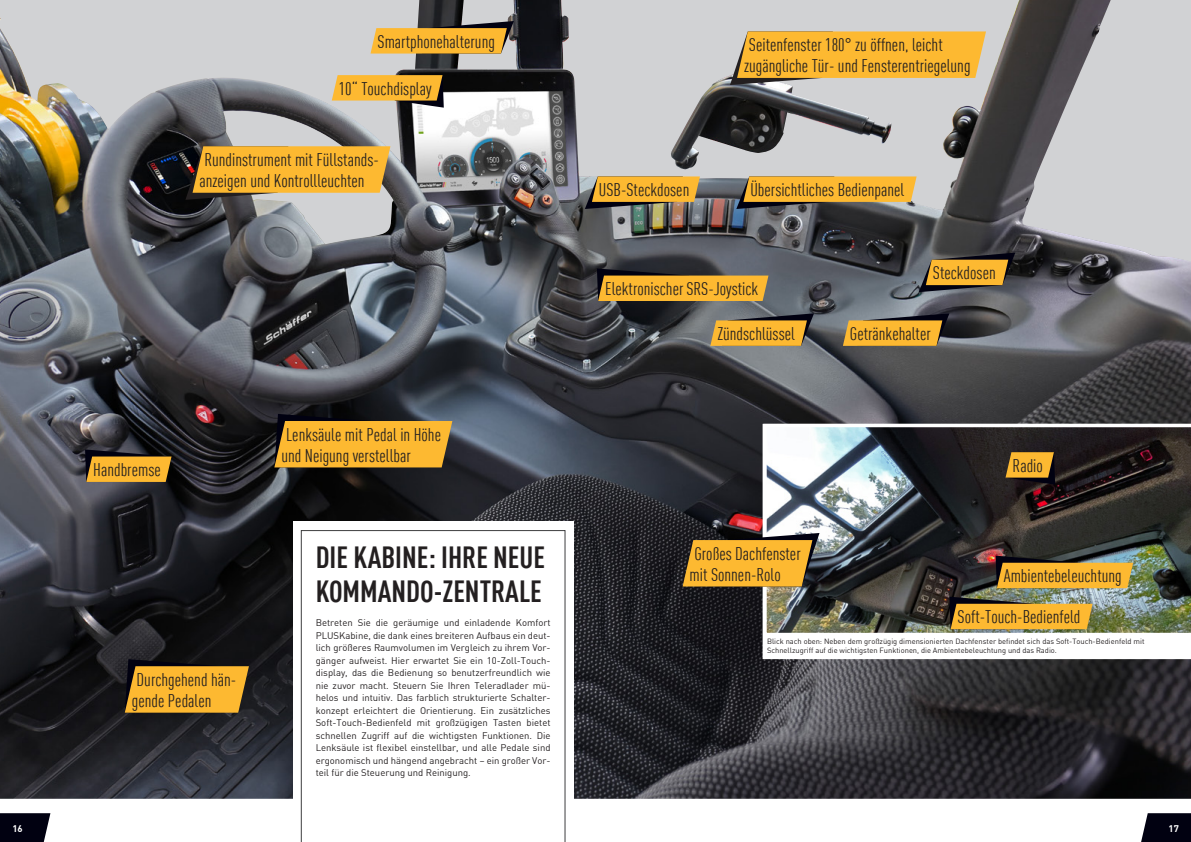
<style>
.page{position:relative;width:1191px;height:842px;background:#fff}
.page>*{position:absolute;margin:0;border:0;box-sizing:border-box;transform-origin:0 0}
.t1{font:700 condensed 30px/34.5px "DIN Offc Pro";color:#231f20}
.t2{font:condensed 18px/21px "DIN Offc Pro";color:#231f20}
.t3{font:9.5px/12.5px "DIN Offc Pro";color:#231f20;text-align:justify}
.t4{font:700 9.5px "DIN Offc Pro";color:#fff}
.t5{font:7.5px/9px "DIN Offc Pro";color:#231f20}
</style>
<div class="page">
<img style="left:0;top:0;width:1191px;height:799px">
<svg style="left:762px;top:424px;width:429px;height:235px"></svg>
<img style="left:763px;top:424px;width:428px;height:212px">
<div style="left:293px;top:522px;width:281px;height:320px;background:#fff"></div>
<svg style="left:370px;top:21px;width:144px;height:33px;background:#d4a447"></svg>
<svg style="left:266px;top:414px;width:186px;height:53px;background:#cb972f"></svg>
<svg style="left:116px;top:659px;width:133px;height:54px;background:#be8c2a"></svg>
<svg style="left:185px;top:146px;width:205px;height:54px;background:#dfa93f"></svg>
<svg style="left:78px;top:449px;width:93px;height:33px;background:#b0842e"></svg>
<svg style="left:332px;top:75px;width:119px;height:33px;background:#d7a94e"></svg>
<svg style="left:710px;top:313px;width:104px;height:33px;background:#c1953d"></svg>
<svg style="left:918px;top:253px;width:97px;height:39px;background:#9d7b3a"></svg>
<svg style="left:843px;top:313px;width:106px;height:33px;background:#c4983f"></svg>
<svg style="left:682px;top:533px;width:137px;height:53px;background:#c89531"></svg>
<svg style="left:730px;top:31px;width:256px;height:54px;background:#eeb74b"></svg>
<svg style="left:589px;top:268px;width:179px;height:33px;background:#c19234"></svg>
<svg style="left:585px;top:176px;width:115px;height:33px;background:#ca9c40"></svg>
<svg style="left:736px;top:176px;width:180px;height:33px;background:#cd9d3e"></svg>
<svg style="left:1004px;top:452px;width:58px;height:33px;background:#997127"></svg>
<svg style="left:988px;top:556px;width:145px;height:32px;background:#c59637"></svg>
<img style="left:942px;top:597px;width:150px;height:32px">
<svg style="left:301px;top:530px;width:264px;height:312px"></svg>
<svg style="left:0;top:813px;width:50px;height:29px"></svg>
<svg style="left:1141px;top:813px;width:50px;height:29px"></svg>
<h2 class="t2" style="left:377px;top:30px;width:119px">Smartphonehalterung</h2>
<h2 class="t2" style="left:339px;top:77px;width:94px">10“ Touchdisplay</h2>
<h2 class="t2" style="left:199px;top:148px;width:181px">Rundinstrument mit Füllstands&shy;anzeigen und Kontrollleuchten</h2>
<h2 class="t2" style="left:93px;top:458px;width:69px">Handbremse</h2>
<h2 class="t2" style="left:281px;top:423px;width:161px">Lenksäule mit Pedal in Höhe und Neigung verstellbar</h2>
<h2 class="t2" style="left:132px;top:668px;width:106px">Durchgehend hän&shy;gende Pedalen</h2>
<h1 class="t1" style="left:316px;top:538px;width:231px">DIE KABINE: IHRE NEUE<br>KOMMANDO-ZENTRALE</h1>
<p class="t3" style="left:316px;top:616px;width:236px">Betreten Sie die geräumige und einladende Komfort PLUSKabine, die dank eines breiteren Aufbaus ein deut&shy;lich größeres Raumvolumen im Vergleich zu ihrem Vor&shy;gänger aufweist. Hier erwartet Sie ein 10-Zoll-Touch&shy;display, das die Bedienung so benutzerfreundlich wie nie zuvor macht. Steuern Sie Ihren Teleradlader mü&shy;helos und intuitiv. Das farblich strukturierte Schalter&shy;konzept erleichtert die Orientierung. Ein zusätzliches Soft-Touch-Bedienfeld mit großzügigen Tasten bietet schnellen Zugriff auf die wichtigsten Funktionen. Die Lenksäule ist flexibel einstellbar, und alle Pedale sind ergonomisch und hängend angebracht – ein großer Vor&shy;teil für die Steuerung und Reinigung.</p>
<h2 class="t2" style="left:744px;top:33px;width:228px">Seitenfenster 180° zu öffnen, leicht zugängliche Tür- und Fensterentriegelung</h2>
<h2 class="t2" style="left:599px;top:178px;width:92px">USB-Steckdosen</h2>
<h2 class="t2" style="left:750px;top:178px;width:155px">Übersichtliches Bedienpanel</h2>
<h2 class="t2" style="left:605px;top:277px;width:155px">Elektronischer SRS-Joystick</h2>
<h2 class="t2" style="left:933px;top:261px;width:64px">Steckdosen</h2>
<h2 class="t2" style="left:717px;top:322px;width:79px">Zündschlüssel</h2>
<h2 class="t2" style="left:850px;top:322px;width:82px">Getränkehalter</h2>
<h2 class="t2" style="left:1012px;top:454px;width:32px">Radio</h2>
<h2 class="t2" style="left:689px;top:542px;width:113px">Großes Dachfenster mit Sonnen-Rolo</h2>
<h2 class="t2" style="left:1003px;top:564px;width:119px">Ambientebeleuchtung</h2>
<h2 class="t2" style="left:957px;top:605px;width:124px">Soft-Touch-Bedienfeld</h2>
<p class="t5" style="left:767px;top:636px;width:379px">Blick nach oben: Neben dem großzügig dimensionierten Dachfenster befindet sich das Soft-Touch-Bedienfeld mit<br>Schnellzugriff auf die wichtigsten Funktionen, die Ambientebeleuchtung und das Radio.</p>
<p class="t4" style="left:12px;top:821px;width:12px">16</p>
<p class="t4" style="left:1168px;top:821px;width:12px">17</p>
</div>
